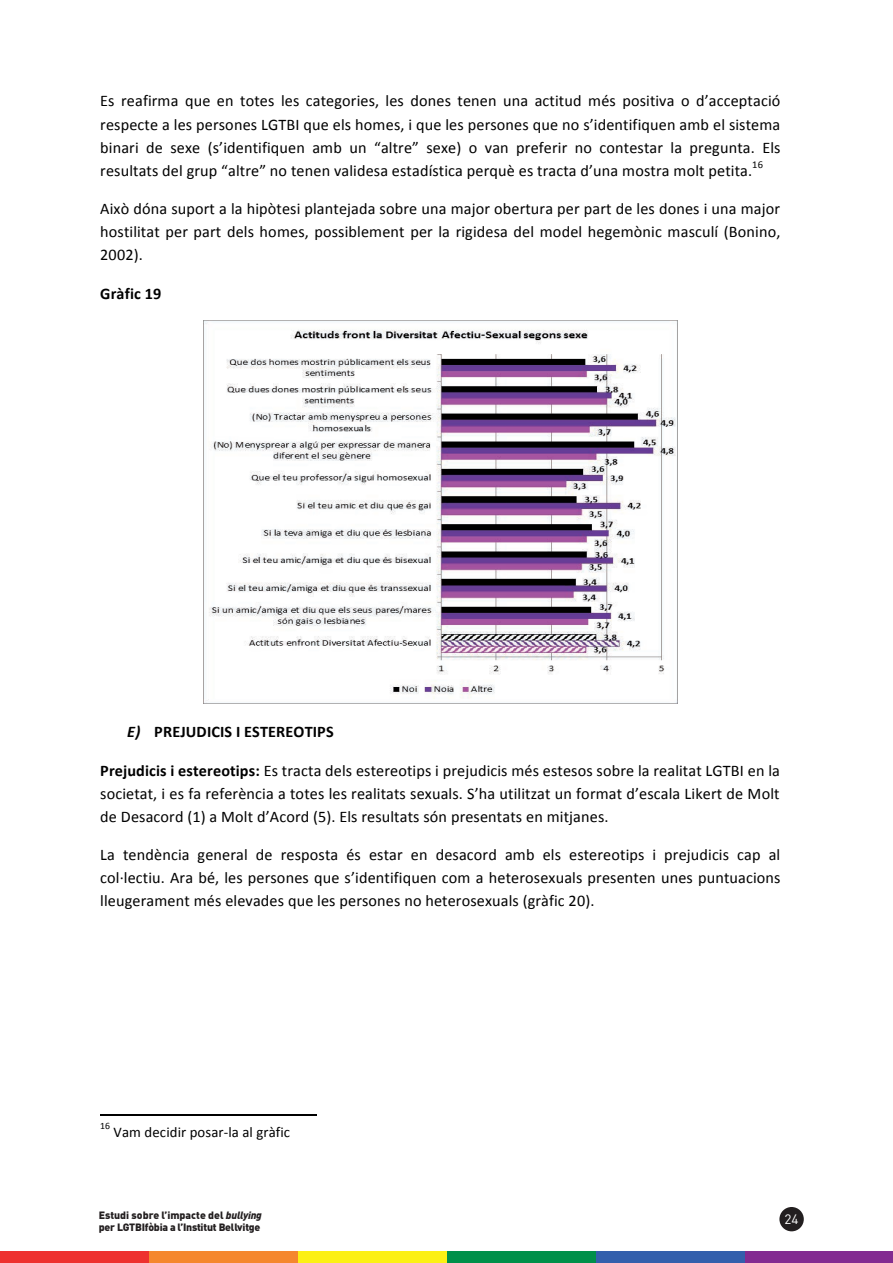
<style>
.page{position:relative;width:893px;height:1263px;background:#fff}
.page>*{position:absolute;margin:0;border:0;box-sizing:border-box;transform-origin:0 0}
.t1{font:16.2px/23.1px "Calibri";letter-spacing:.01em;color:#000;text-align:justify}
.t2{font:700 16.2px "Calibri";letter-spacing:.01em;color:#000}
.t3{font:14.7px "Calibri";letter-spacing:.01em;color:#000}
.t4{font:13.5px "DIN";color:#fff}
.t5{font:900 10.5px/12.6px "DIN";letter-spacing:-.02em;color:#231f20}
.t6{font:10.5px "Calibri";color:#000}
.t7{font:9.75px "Calibri";color:#000}
.s1{font-style:italic}
.s2{font-weight:700}
</style>
<div class="page">
<hr style="left:100px;top:1114px;width:216px;height:1px;background:#000">
<img style="left:203px;top:321px;width:475px;height:382px">
<div style="left:779px;top:1207px;width:25px;height:24px;background:#231f20;border-radius:50%"></div>
<div style="left:0;top:1251px;width:893px;height:12px;background:#832b91"></div>
<div style="left:0;top:1251px;width:745px;height:12px;background:#335fac"></div>
<div style="left:0;top:1251px;width:596px;height:12px;background:#00904a"></div>
<div style="left:0;top:1251px;width:447px;height:12px;background:#fcf015"></div>
<div style="left:0;top:1251px;width:298px;height:12px;background:#f5872e"></div>
<div style="left:0;top:1251px;width:149px;height:12px;background:#ee312f"></div>
<p class="t1" style="left:100px;top:89px;width:682px">Es reafirma que en totes les categories, les dones tenen una actitud més positiva o d’acceptació respecte a les persones LGTBI que els homes, i que les persones que no s’identifiquen amb el sistema binari de sexe (s’identifiquen amb un “altre” sexe) o van preferir no contestar la pregunta. Els resultats del grup “altre” no tenen validesa estadística perquè es tracta d’una mostra molt petita.</p>
<p class="t6" style="left:752px;top:158px;width:12px">16</p>
<p class="t1" style="left:100px;top:197px;width:682px">Això dóna suport a la hipòtesi plantejada sobre una major obertura per part de les dones i una major hostilitat per part dels homes, possiblement per la rigidesa del model hegemònic masculí (Bonino, 2002).</p>
<p class="t2" style="left:100px;top:283px;width:62px">Gràfic 19</p>
<p class="t2" style="left:127px;top:722px;width:208px"><span class="s1">E)</span> PREJUDICIS I ESTEREOTIPS</p>
<p class="t1" style="left:100px;top:759px;width:681px"><span class="s2">Prejudicis i estereotips:</span> Es tracta dels estereotips i prejudicis més estesos sobre la realitat LGTBI en la societat, i es fa referència a totes les realitats sexuals. S’ha utilitzat un format d’escala Likert de Molt de Desacord (1) a Molt d’Acord (5). Els resultats són presentats en mitjanes.</p>
<p class="t1" style="left:100px;top:843px;width:682px">La tendència general de resposta és estar en desacord amb els estereotips i prejudicis cap al col·lectiu. Ara bé, les persones que s’identifiquen com a heterosexuals presenten unes puntuacions lleugerament més elevades que les persones no heterosexuals (gràfic 20).</p>
<p class="t7" style="left:100px;top:1120px;width:11px">16</p>
<p class="t3" style="left:114px;top:1122px;width:178px">Vam decidir posar-la al gràfic</p>
<p class="t5" style="left:99px;top:1208px;width:164px">Estudi sobre l’impacte del <span class="s1">bullying </span>per lgtbifòbia a l’Institut Bellvitge</p>
<p class="t4" style="left:785px;top:1211px;width:16px">24</p>
</div>
